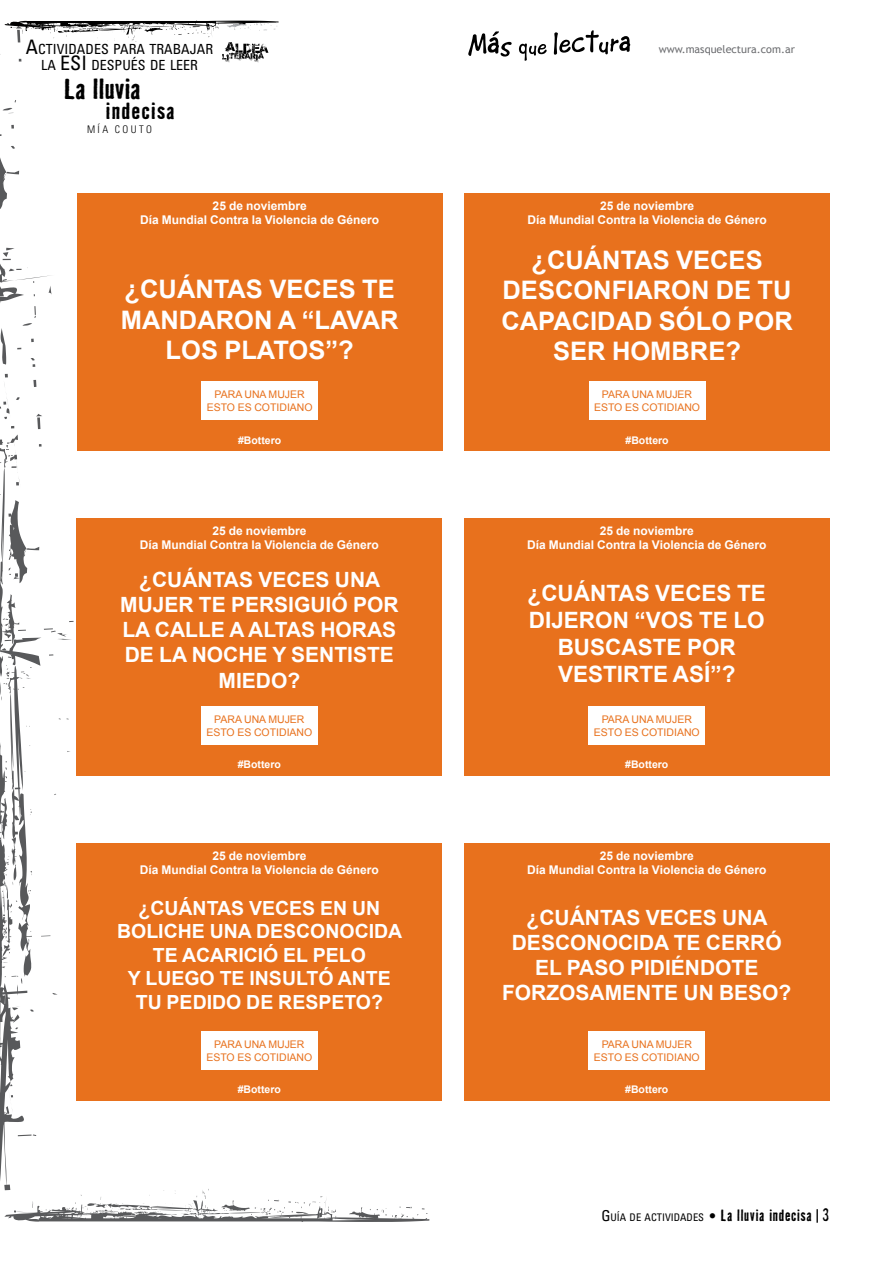
<style>
.page{position:relative;width:893px;height:1263px;background:#fff}
.page>*{position:absolute;margin:0;border:0;box-sizing:border-box;transform-origin:0 0}
.t1{font:700 26.55px "Badhouse";letter-spacing:-.01em;color:#000}
.t2{font:700 25.5px/30.6px "Arial";color:#fff;text-align:center}
.t3{font:700 22.5px/27px "Arial";color:#fff;text-align:center}
.t4{font:700 21.45px "Badhouse";letter-spacing:.05em;color:#000}
.t5{font:700 21px/25.2px "Arial";color:#fff;text-align:center}
.t6{font:700 19.5px/23.4px "Arial";color:#fff;text-align:center}
.t7{font:condensed 13.95px/15.9px "Univers LT Std";color:#000;text-align:center}
.t8{font:700 12px/14.4px "Arial";color:#fff;text-align:center}
.t9{font:10.8px "Trebuchet MS";color:#6d6e71}
.t10{font:10.5px/12.6px "Arial";color:#e8711d;text-align:center}
.t11{font:700 10.5px "Arial";color:#fff}
.t12{font:condensed 10.5px "Univers LT Std";color:#000}
.t13{font:300 condensed 10.5px "Univers LT Std";letter-spacing:.23em;color:#000}
.s1{font-size:19.95px}
.s2{font-size:15px}
.s3{font-family:"Frutiger LT Std";font-weight:300;font-stretch:normal;font-size:15px}
.s4{font-family:"Badhouse";font-weight:700;font-stretch:normal;font-size:15px}
.s5{font-family:"Dynamo";font-weight:600;font-stretch:normal;font-size:13.5px}
.s6{font-family:"Badhouse";font-weight:300;font-stretch:normal;font-size:16.5px}
</style>
<div class="page">
<svg style="left:0;top:20px;width:74px;height:1169px"></svg>
<svg style="left:0;top:100px;width:19px;height:110px"></svg>
<svg style="left:4px;top:1189px;width:425px;height:33px"></svg>
<svg style="left:0;top:21px;width:279px;height:41px"></svg>
<svg style="left:554px;top:30px;width:76px;height:25px"></svg>
<svg style="left:468px;top:31px;width:79px;height:29px"></svg>
<div style="left:77px;top:194px;width:365px;height:257px;background:#e8711d"></div>
<div style="left:201px;top:381px;width:117px;height:39px;background:#fff"></div>
<div style="left:464px;top:194px;width:366px;height:257px;background:#e8711d"></div>
<div style="left:589px;top:381px;width:116px;height:39px;background:#fff"></div>
<div style="left:77px;top:519px;width:365px;height:257px;background:#e8711d"></div>
<div style="left:201px;top:706px;width:117px;height:39px;background:#fff"></div>
<div style="left:464px;top:519px;width:365px;height:257px;background:#e8711d"></div>
<div style="left:588px;top:706px;width:117px;height:39px;background:#fff"></div>
<div style="left:77px;top:844px;width:365px;height:257px;background:#e8711d"></div>
<div style="left:201px;top:1031px;width:117px;height:39px;background:#fff"></div>
<div style="left:464px;top:844px;width:365px;height:257px;background:#e8711d"></div>
<div style="left:588px;top:1031px;width:117px;height:39px;background:#fff"></div>
<p class="t7" style="left:26px;top:40px;width:189px"><span class="s1">A</span>CTIVIDADES PARA TRABAJAR<br>LA <span class="s1">ESI</span> DESPUÉS DE LEER</p>
<p class="t9" style="left:659px;top:43px;width:138px">www.masquelectura.com.ar</p>
<h1 class="t1" style="left:64px;top:70px;width:78px">La lluvia</h1>
<h3 class="t4" style="left:106px;top:96px;width:70px">indecisa</h3>
<p class="t13" style="left:87px;top:123px;width:66px">MÍA COUTO</p>
<p class="t8" style="left:140px;top:199px;width:241px">25 de noviembre<br>Día Mundial Contra la Violencia de Género</p>
<h2 class="t2" style="left:121px;top:275px;width:279px">¿CUÁNTAS VECES TE<br>MANDARON A “LAVAR<br>LOS PLATOS”?</h2>
<p class="t10" style="left:207px;top:388px;width:107px">PARA UNA MUJER<br>ESTO ES COTIDIANO</p>
<p class="t11" style="left:238px;top:433px;width:45px">#Bottero</p>
<p class="t8" style="left:140px;top:524px;width:241px">25 de noviembre<br>Día Mundial Contra la Violencia de Género</p>
<h3 class="t5" style="left:120px;top:567px;width:280px">¿CUÁNTAS VECES UNA<br>MUJER TE PERSIGUIÓ POR<br>LA CALLE A ALTAS HORAS<br>DE LA NOCHE Y SENTISTE<br>MIEDO?</h3>
<p class="t10" style="left:206px;top:713px;width:107px">PARA UNA MUJER<br>ESTO ES COTIDIANO</p>
<p class="t11" style="left:238px;top:758px;width:45px">#Bottero</p>
<p class="t8" style="left:140px;top:848px;width:241px">25 de noviembre<br>Día Mundial Contra la Violencia de Género</p>
<h3 class="t6" style="left:117px;top:897px;width:287px">¿CUÁNTAS VECES EN UN<br>BOLICHE UNA DESCONOCIDA<br>TE ACARICIÓ EL PELO<br>Y LUEGO TE INSULTÓ ANTE<br>TU PEDIDO DE RESPETO?</h3>
<p class="t10" style="left:206px;top:1038px;width:107px">PARA UNA MUJER<br>ESTO ES COTIDIANO</p>
<p class="t11" style="left:238px;top:1083px;width:45px">#Bottero</p>
<p class="t8" style="left:527px;top:199px;width:241px">25 de noviembre<br>Día Mundial Contra la Violencia de Género</p>
<h2 class="t2" style="left:501px;top:245px;width:293px">¿CUÁNTAS VECES<br>DESCONFIARON DE TU<br>CAPACIDAD SÓLO POR<br>SER HOMBRE?</h2>
<p class="t10" style="left:594px;top:388px;width:107px">PARA UNA MUJER<br>ESTO ES COTIDIANO</p>
<p class="t11" style="left:625px;top:433px;width:45px">#Bottero</p>
<p class="t8" style="left:527px;top:524px;width:241px">25 de noviembre<br>Día Mundial Contra la Violencia de Género</p>
<h3 class="t3" style="left:528px;top:581px;width:240px">¿CUÁNTAS VECES TE<br>DIJERON “VOS TE LO<br>BUSCASTE POR<br>VESTIRTE ASÍ”?</h3>
<p class="t10" style="left:594px;top:713px;width:107px">PARA UNA MUJER<br>ESTO ES COTIDIANO</p>
<p class="t11" style="left:625px;top:758px;width:45px">#Bottero</p>
<p class="t8" style="left:527px;top:848px;width:241px">25 de noviembre<br>Día Mundial Contra la Violencia de Género</p>
<h3 class="t5" style="left:502px;top:905px;width:291px">¿CUÁNTAS VECES UNA<br>DESCONOCIDA TE CERRÓ<br>EL PASO PIDIÉNDOTE<br>FORZOSAMENTE UN BESO?</h3>
<p class="t10" style="left:594px;top:1038px;width:107px">PARA UNA MUJER<br>ESTO ES COTIDIANO</p>
<p class="t11" style="left:625px;top:1083px;width:45px">#Bottero</p>
<p class="t12" style="left:601px;top:1210px;width:229px"><span class="s2">G</span>UÍA DE ACTIVIDADES <span class="s3">•</span> <span class="s4">La lluvia indecisa</span> <span class="s5">|</span> <span class="s6">3</span></p>
</div>
